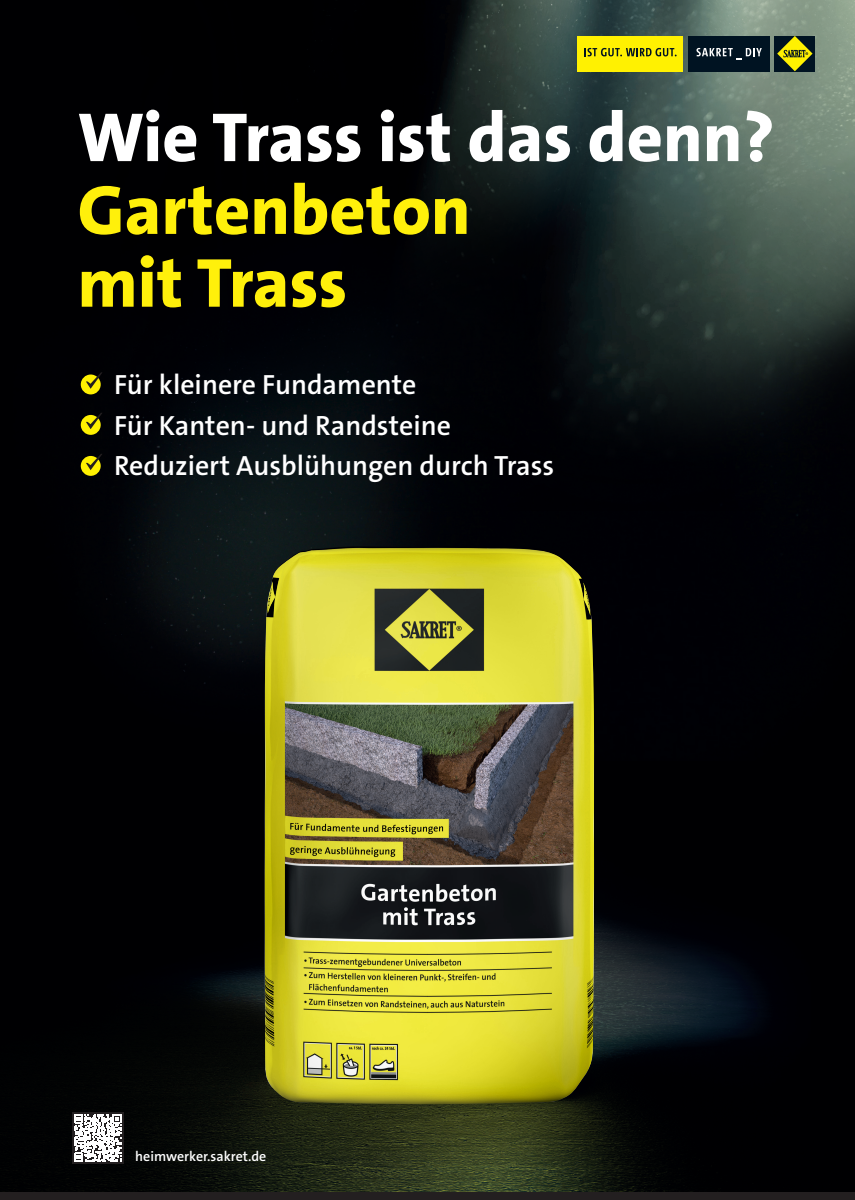
<style>
.page{position:relative;width:855px;height:1200px;background:#fff}
.page>*{position:absolute;margin:0;border:0;box-sizing:border-box;transform-origin:0 0}
.t1{font:70.03px "The Sans LP8 Ex Bld";color:#fff}
.t2{font:70.03px/72.8px "The Sans LP8 Ex Bld";color:#fff00b}
.t3{font:27.93px/40.6px "The Sans LP6 Se Bld";color:#fff}
.t4{font:13.96px "The Sans LP6 Se Bld";color:#fff}
</style>
<div class="page">
<img style="left:0;top:0;width:854px;height:1199px">
<div style="left:577px;top:36px;width:106px;height:35px;background:#fff101"></div>
<svg style="left:584px;top:48px;width:92px;height:8px"></svg>
<div style="left:687px;top:36px;width:82px;height:35px;background:#001322"></div>
<svg style="left:696px;top:48px;width:65px;height:11px"></svg>
<div style="left:774px;top:36px;width:41px;height:35px;background:#001322"></div>
<svg style="left:777px;top:36px;width:35px;height:35px"></svg>
<img style="left:264px;top:547px;width:330px;height:556px">
<div style="left:81px;top:374px;width:20px;height:20px;background:#fff101;border-radius:50%"></div>
<svg style="left:86px;top:372px;width:16px;height:17px"></svg>
<div style="left:81px;top:415px;width:20px;height:20px;background:#fff101;border-radius:50%"></div>
<svg style="left:86px;top:413px;width:16px;height:16px"></svg>
<div style="left:81px;top:456px;width:20px;height:20px;background:#fff101;border-radius:50%"></div>
<svg style="left:86px;top:454px;width:16px;height:16px"></svg>
<div style="left:72px;top:1112px;width:52px;height:51px;background:linear-gradient(to bottom,#231f20,#231f20)"></div>
<svg style="left:74px;top:1114px;width:47px;height:47px"></svg>
<h1 class="t1" style="left:78px;top:92px;width:698px">Wie Trass ist das denn?</h1>
<h1 class="t2" style="left:78px;top:174px;width:394px">Gartenbeton mit Trass</h1>
<p class="t3" style="left:114px;top:364px;width:441px">Für kleinere Fundamente<br>Für Kanten- und Randsteine<br>Reduziert Ausblühungen durch Trass</p>
<p class="t4" style="left:135px;top:1147px;width:133px">heimwerker.sakret.de</p>
</div>
